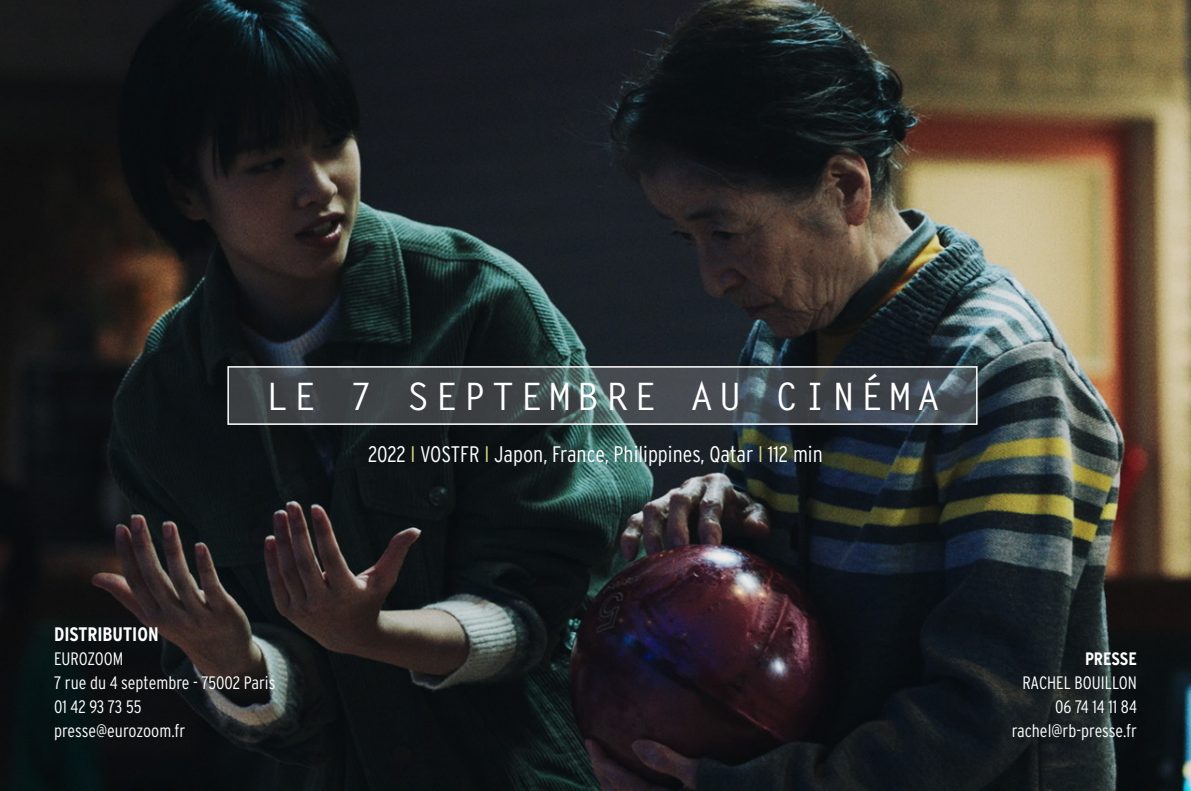
<style>
.page{position:relative;width:1191px;height:791px;background:#fff}
.page>*{position:absolute;margin:0;border:0;box-sizing:border-box;transform-origin:0 0}
.t1{font:700 37.8px "Letter Gothic Std";letter-spacing:.15em;color:#fff}
.t2{font:300 22.5px "Interstate Condensed";color:#fff}
.t3{font:700 19.5px "Interstate Condensed";color:#fff}
.t4{font:300 18px/24px "Interstate Condensed";color:#fff;text-align:right}
.t5{font:700 18px "Interstate Condensed";color:#fff}
.s1{color:#d3d67b}
</style>
<div class="page">
<img style="left:0;top:0;width:1191px;height:791px">
<svg style="left:230px;top:369px;width:744px;height:53px;background:#424a4e"></svg>
<div style="left:227px;top:366px;width:750px;height:59px;border:2px solid #fff"></div>
<h1 class="t1" style="left:265px;top:373px;width:676px">LE 7 SEPTEMBRE AU CINÉMA</h1>
<p class="t3" style="left:54px;top:623px;width:106px">DISTRIBUTION</p>
<p class="t4" style="left:54px;top:646px;width:223px;text-align:left">EUROZOOM<br>7 rue du 4 septembre - 75002 Paris<br>01 42 93 73 55 presse@eurozoom.fr</p>
<p class="t2" style="left:368px;top:441px;width:456px">2022 <span class="s1">I</span> VOSTFR <span class="s1">I</span> Japon, France, Philippines, Qatar <span class="s1">I</span> 112 min</p>
<p class="t5" style="left:1085px;top:648px;width:53px">PRESSE</p>
<p class="t4" style="left:1011px;top:670px;width:127px">RACHEL BOUILLON<br>06 74 14 11 84 rachel@rb-presse.fr</p>
</div>
